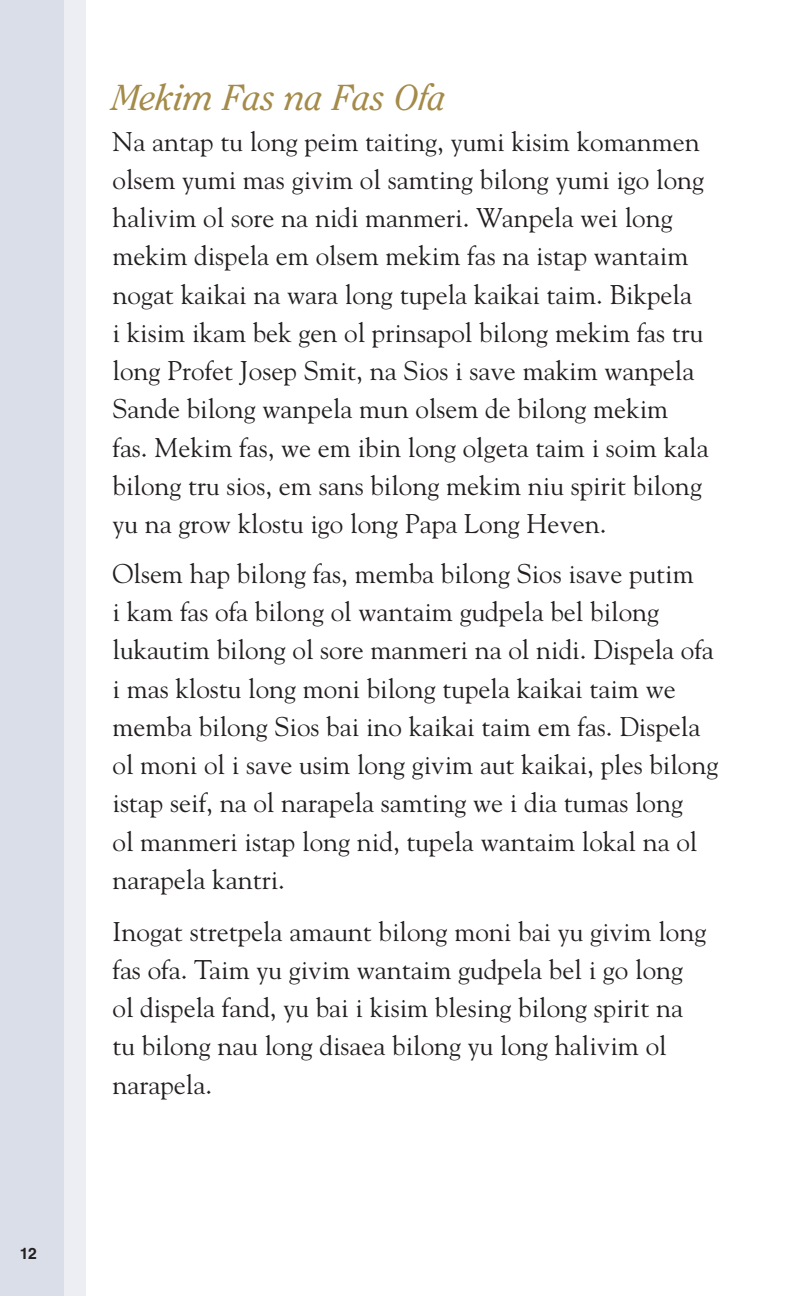
<style>
.page{position:relative;width:810px;height:1296px;background:#fff}
.page>*{position:absolute;margin:0;border:0;box-sizing:border-box;transform-origin:0 0}
.t1{font:italic 36px "Clearfacelds Lat";letter-spacing:-.005em;color:#a48b4a}
.t2{font:27px/38.2px "Goudy Oldstylelds Lat";color:#231f20}
.t3{font:700 15.75px "Helveticalds Lat";color:#231f20}
</style>
<div class="page">
<div style="left:0;top:0;width:85px;height:1296px;background:#dadee8"></div>
<div style="left:64px;top:0;width:21px;height:1296px;background:#eceef3"></div>
<p class="t3" style="left:20px;top:1240px;width:19px">12</p>
<h1 class="t1" style="left:112px;top:69px;width:335px">Mekim Fas na Fas Ofa</h1>
<p class="t2" style="left:112px;top:120px;width:598px">Na antap tu long peim taiting, yumi kisim komanmen olsem yumi mas givim ol samting bilong yumi igo long halivim ol sore na nidi manmeri. Wanpela wei long mekim dispela em olsem mekim fas na istap wantaim nogat kaikai na wara long tupela kaikai taim. Bikpela<br>i kisim ikam bek gen ol prinsapol bilong mekim fas tru long Profet Josep Smit, na Sios i save makim wanpela Sande bilong wanpela mun olsem de bilong mekim fas. Mekim fas, we em ibin long olgeta taim i soim kala bilong tru sios, em sans bilong mekim niu spirit bilong yu na grow klostu igo long Papa Long Heven.</p>
<p class="t2" style="left:112px;top:552px;width:607px">Olsem hap bilong fas, memba bilong Sios isave putim<br>i kam fas ofa bilong ol wantaim gudpela bel bilong lukautim bilong ol sore manmeri na ol nidi. Dispela ofa i mas klostu long moni bilong tupela kaikai taim we memba bilong Sios bai ino kaikai taim em fas. Dispela ol moni ol i save usim long givim aut kaikai, ples bilong istap seif, na ol narapela samting we i dia tumas long<br>ol manmeri istap long nid, tupela wantaim lokal na ol narapela kantri.</p>
<p class="t2" style="left:112px;top:910px;width:595px">Inogat stretpela amaunt bilong moni bai yu givim long fas ofa. Taim yu givim wantaim gudpela bel i go long ol dispela fand, yu bai i kisim blesing bilong spirit na tu bilong nau long disaea bilong yu long halivim ol narapela.</p>
</div>
